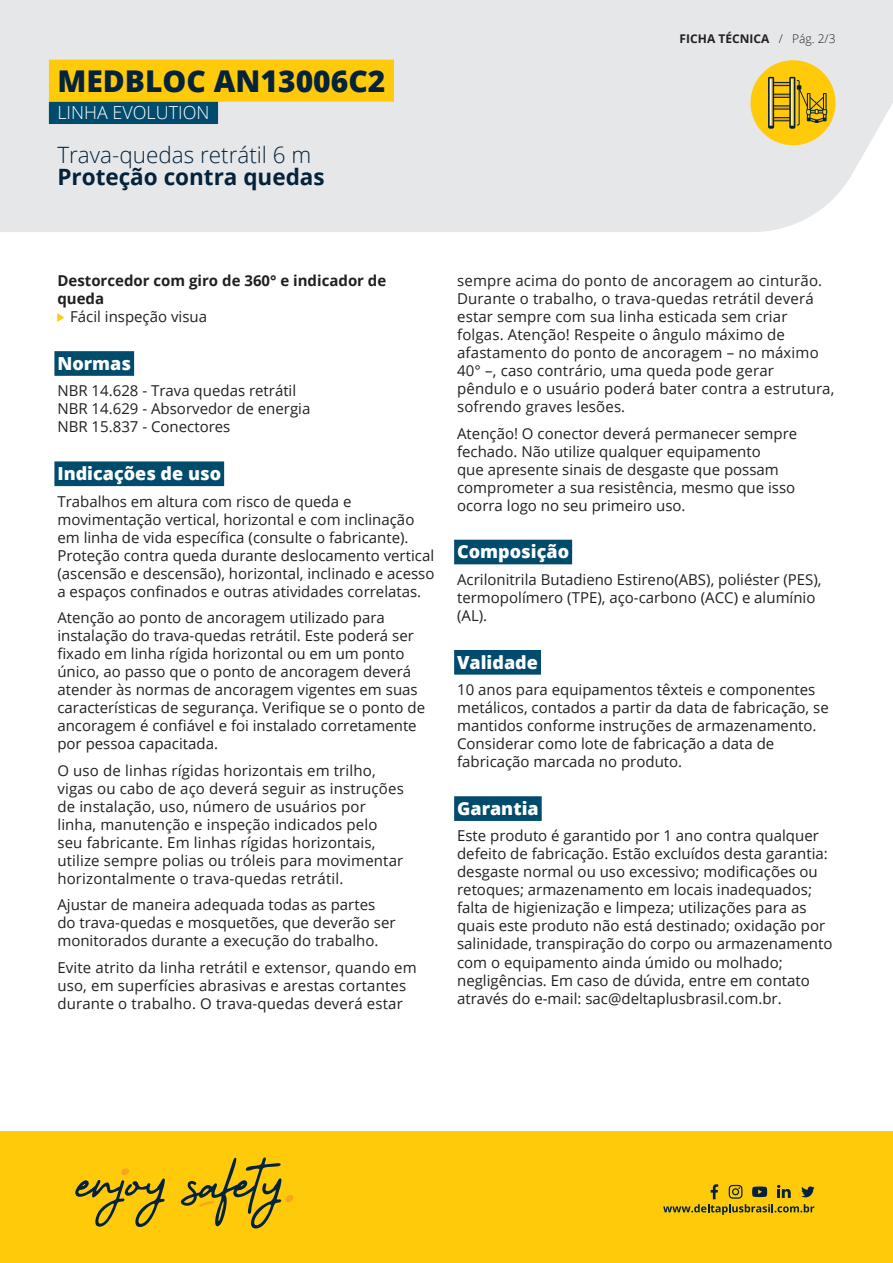
<style>
.page{position:relative;width:893px;height:1263px;background:#fff}
.page>*{position:absolute;margin:0;border:0;box-sizing:border-box;transform-origin:0 0}
.t1{font:800 30px "Open Sans";color:#042239}
.t2{font:300 22.5px "Open Sans";color:#042239}
.t3{font:700 22.5px "Open Sans";color:#042239}
.t4{font:800 18px "Open Sans";color:#fff}
.t5{font:300 18px "Open Sans";color:#fff}
.t6{font:15px/18px "Open Sans";color:#231f20}
.t7{font:700 15px/18px "Open Sans";color:#231f20}
.t8{font:700 12px "Open Sans";color:#231f20}
.t9{font:300 12px "Open Sans";color:#231f20}
.t10{font:9px "Arrows";color:#feca0a}
</style>
<div class="page">
<div style="left:0;top:0;width:893px;height:232px;background:#e6e7e9"></div>
<div style="left:750px;top:60px;width:86px;height:85px;background:#feca0a;border-radius:50%"></div>
<svg style="left:768px;top:77px;width:59px;height:52px"></svg>
<div style="left:49px;top:102px;width:169px;height:22px;background:#014b6c"></div>
<div style="left:49px;top:60px;width:345px;height:42px;background:#feca0a"></div>
<div style="left:54px;top:351px;width:80px;height:25px;background:#014b6c"></div>
<div style="left:54px;top:461px;width:170px;height:25px;background:#014b6c"></div>
<div style="left:454px;top:540px;width:118px;height:24px;background:#014b6c"></div>
<div style="left:454px;top:650px;width:87px;height:25px;background:#014b6c"></div>
<div style="left:454px;top:796px;width:88px;height:25px;background:#014b6c"></div>
<div style="left:0;top:1131px;width:893px;height:132px;background:#feca0a"></div>
<svg style="left:663px;top:1184px;width:152px;height:31px"></svg>
<div style="left:285px;top:1195px;width:8px;height:7px;background:#f9a51b;border-radius:3px"></div>
<div style="left:121px;top:1168px;width:8px;height:7px;background:#f9a51b;border-radius:3px"></div>
<svg style="left:75px;top:1178px;width:90px;height:49px"></svg>
<svg style="left:181px;top:1157px;width:100px;height:71px"></svg>
<h1 class="t1" style="left:57px;top:58px;width:330px">MEDBLOC AN13006C2</h1>
<p class="t5" style="left:57px;top:100px;width:154px">LINHA EVOLUTION</p>
<h2 class="t2" style="left:57px;top:139px;width:256px">Trava-quedas retrátil m6</h2>
<h2 class="t3" style="left:57px;top:161px;width:269px">Proteção contra quedas</h2>
<p class="t8" style="left:680px;top:30px;width:91px">FICHA TÉCNICA</p>
<p class="t9" style="left:779px;top:30px;width:6px">/</p>
<p class="t9" style="left:792px;top:30px;width:45px">Pág. 2/3</p>
<p class="t7" style="left:57px;top:271px;width:330px">Destorcedor com giro de 360° e indicador de queda</p>
<p class="t6" style="left:70px;top:307px;width:138px">Fácil inspeção visua</p>
<p class="t10" style="left:57px;top:314px;width:9px">U</p>
<p class="t4" style="left:57px;top:350px;width:75px">Normas</p>
<p class="t6" style="left:57px;top:382px;width:254px">NBR 14.628 - Trava quedas retrátil<br>NBR 14.629 - Absorvedor de energia<br>NBR 15.837 - Conectores</p>
<p class="t4" style="left:57px;top:460px;width:165px">Indicações de uso</p>
<p class="t6" style="left:57px;top:492px;width:379px">Trabalhos em altura com risco de queda e movimentação vertical, horizontal e com inclinação em linha de vida específica (consulte o fabricante .( Proteção contra queda durante deslocamento vertical (ascensão e descensão ,) horizontal, inclinado e acesso a espaços confinados e outras atividades correlatas.</p>
<p class="t6" style="left:57px;top:608px;width:369px">Atenção ao ponto de ancoragem utilizado para instalação do trava-quedas retrátil. Este poderá ser fixado em linha rígida horizontal ou em um ponto único, ao passo que o ponto de ancoragem deverá atender às normas de ancoragem vigentes em suas características de segurança. Verifique se o ponto de ancoragem é confiável e foi instalado corretamente por pessoa capacitada.</p>
<p class="t6" style="left:57px;top:761px;width:348px">O uso de linhas rígidas horizontais em trilho, vigas ou cabo de aço deverá seguir as instruções de instalação, uso, número de usuários por linha, manutenção e inspeção indicados pelo seu fabricante. Em linhas rígidas horizontais, utilize sempre polias ou tróleis para movimentar horizontalmente o trava-quedas retrátil.</p>
<p class="t6" style="left:57px;top:895px;width:340px">Ajustar de maneira adequada todas as partes do trava-quedas e mosquetões, que deverão ser monitorados durante a execução do trabalho.</p>
<p class="t6" style="left:57px;top:958px;width:361px">Evite atrito da linha retrátil e extensor, quando em uso, em superfícies abrasivas e arestas cortantes durante o trabalho O. trava-quedas deverá estar</p>
<p class="t6" style="left:457px;top:271px;width:379px">sempre acima do ponto de ancoragem ao cinturão.<br>Durante o trabalho o, trava-quedas retrátil deverá estar sempre com sua linha esticada sem criar folgas. Atenção! Respeite o ângulo máximo de afastamento do ponto de ancoragem – no máximo 40° –, caso contrário, uma queda pode gerar pêndulo oe usuário poderá bater contra a estrutura, sofrendo graves lesões.</p>
<p class="t6" style="left:457px;top:424px;width:342px">Atenção O! conector deverá permanecer sempre fechado. Não utilize qualquer equipamento<br>que apresente sinais de desgaste que possam comprometer a sua resistência, mesmo que isso ocorra logo no seu primeiro uso.</p>
<p class="t4" style="left:457px;top:538px;width:114px">Composição</p>
<p class="t6" style="left:457px;top:570px;width:366px">Acrilonitrila Butadieno Estireno(ABS ,) poliéster (PES ,( termopolímero (TPE ,) aço-carbono (ACC e) alumínio (AL .(</p>
<p class="t4" style="left:457px;top:648px;width:82px">Validade</p>
<p class="t6" style="left:457px;top:680px;width:373px">10 anos para equipamentos têxteis e componentes metálicos, contados a partir da data de fabricação, se mantidos conforme instruções de armazenamento.<br>Considerar como lote de fabricação a data de fabricação marcada no produto.</p>
<p class="t4" style="left:457px;top:795px;width:83px">Garantia</p>
<p class="t6" style="left:457px;top:827px;width:377px">Este produto é garantido por 1 ano contra qualquer defeito de fabricação. Estão excluídos desta garantia: desgaste normal ou uso excessivo; modificações ou retoques; armazenamento em locais inadequados; falta de higienização e limpeza; utilizações para as quais este produto não está destinado; oxidação por salinidade, transpiração do corpo ou armazenamento com o equipamento ainda úmido ou molhado; negligências. Em caso de dúvida, entre em contato através do -e mail: sac@deltaplusbrasil.com.br.</p>
</div>
